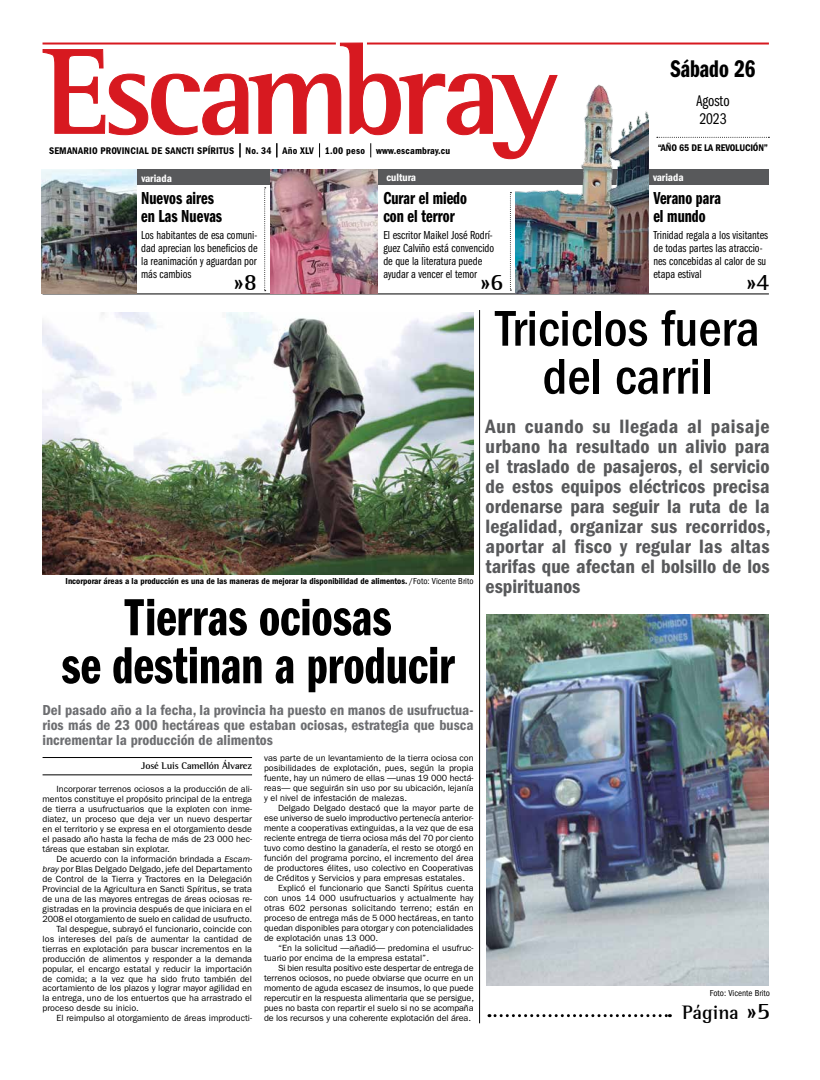
<style>
.page{position:relative;width:820px;height:1080px;background:#fff}
.page>*{position:absolute;margin:0;border:0;box-sizing:border-box;transform-origin:0 0}
.t1{font:54px/48px "ITC Franklin Gothic Std Dm Cp";color:#000;text-align:center}
.t2{font:500 condensed 52px/48px "ITC Franklin Gothic Std";color:#000;text-align:center}
.t3{font:25px "ITC Franklin Gothic Std Dm Cp";color:#000}
.t4{font:700 24px "AT Rotis Semi Serif";color:#000}
.t5{font:20px/20px "ITC Franklin Gothic Std Dm Cd";letter-spacing:.005em;color:#58595b;text-align:justify}
.t6{font:700 20px "AT Rotis Semi Serif";color:#000}
.t7{font:18px/18px "ITC Franklin Gothic Std Dm Cp";color:#000}
.t8{font:16px/18px "ITC Franklin Gothic Std Bk Cp";color:#000}
.t9{font:15px/15px "ITC Franklin Gothic Std Dm Cd";color:#6d6e71;text-align:justify}
.t10{font:12px/13px "ITC Franklin Gothic Std Bk Cp";color:#000}
.t11{font:11px "ITC Franklin Gothic Std Dm Cd";color:#fff}
.t12{font:10px "ITC Franklin Gothic Std Dm Cd";letter-spacing:.02em;color:#000}
.t13{font:700 10px "AT Rotis Semi Serif";letter-spacing:-.02em;color:#000}
.t14{font:9px/10px "ITC Franklin Gothic Std";color:#000;text-align:justify}
.t15{font:9px "ITC Franklin Gothic Std Dm Cd";color:#000}
.t16{font:condensed 9px "ITC Franklin Gothic Std";color:#000}
.s1{font-family:"ITC Franklin Gothic Std";font-stretch:condensed}
.s2{font-style:italic}
.s3{font-size:24px}
</style>
<div class="page">
<hr style="left:43px;top:757px;width:209px;height:1px;background:#000">
<hr style="left:43px;top:774px;width:209px;height:1px;background:#000">
<div style="left:136px;top:169px;width:632px;height:16px;background:#58595b"></div>
<hr style="left:43px;top:293px;width:725px;height:1px;background:#000">
<svg style="left:264px;top:187px;width:1px;height:104px"></svg>
<svg style="left:510px;top:192px;width:1px;height:99px"></svg>
<svg style="left:42px;top:42px;width:516px;height:118px"></svg>
<hr style="left:367px;top:43px;width:401px;height:2px;background:#d71920">
<hr style="left:42px;top:43px;width:294px;height:2px;background:#d71920">
<svg style="left:656px;top:137px;width:113px;height:1px"></svg>
<svg style="left:489px;top:1014px;width:181px;height:3px"></svg>
<hr style="left:479px;top:310px;width:1px;height:713px;background:#000">
<img style="left:42px;top:313px;width:431px;height:261px">
<img style="left:486px;top:615px;width:282px;height:371px">
<img style="left:515px;top:80px;width:132px;height:214px">
<img style="left:42px;top:169px;width:94px;height:124px">
<img style="left:270px;top:169px;width:107px;height:125px">
<p class="t12" style="left:49px;top:145px;width:261px">Semanario provincial de sancti spíritus No. 34 Año XLV</p>
<p class="t12" style="left:325px;top:145px;width:127px">1.00 peso www.escambray.cu</p>
<h3 class="t3" style="left:670px;top:55px;width:86px">Sábado 26</h3>
<h3 class="t8" style="left:696px;top:92px;width:35px">Agosto<br>2023</h3>
<p class="t12" style="left:657px;top:142px;width:64px">“AÑO 65 DE LA REVOLUCI</p>
<p class="t12" style="left:752px;top:142px;width:17px">ÓN”</p>
<p class="t11" style="left:141px;top:172px;width:32px">variada</p>
<p class="t11" style="left:652px;top:171px;width:32px">variada</p>
<h3 class="t7" style="left:653px;top:190px;width:69px">Verano para el mundo</h3>
<p class="t11" style="left:386px;top:171px;width:31px">cultura</p>
<h3 class="t7" style="left:383px;top:189px;width:85px">Curar el miedo con el terror</h3>
<h3 class="t7" style="left:141px;top:189px;width:83px">Nuevos aires en Las Nuevas</h3>
<h3 class="t10" style="left:383px;top:229px;width:112px">El escritor Maikel José Rodrí&shy;guez Calviño está convencido de que la literatura puede ayudar a vencer el temor</h3>
<h3 class="t10" style="left:141px;top:229px;width:118px;text-align:justify">Los habitantes de esa comuni&shy;dad aprecian los beneficios de la reanimación y aguardan por más cambios</h3>
<h3 class="t10" style="left:653px;top:229px;width:116px">Trinidad regala a los visitantes de todas partes las atraccio&shy;nes concebidas al calor de su etapa estival</h3>
<h3 class="t4" style="left:233px;top:268px;width:25px">»8</h3>
<h3 class="t4" style="left:480px;top:268px;width:25px">»6</h3>
<h3 class="t4" style="left:745px;top:268px;width:25px">»4</h3>
<p class="t15" style="left:66px;top:576px;width:409px">Incorporar áreas a la producción es una de las maneras de mejorar la disponibilidad de alimentos. <span class="s1">/Foto: Vicente Brito</span></p>
<h1 class="t1" style="left:61px;top:594px;width:395px">Tierras ociosas<br>se destinan a producir</h1>
<h3 class="t9" style="left:43px;top:702px;width:432px">Del pasado año a la fecha, la provincia ha puesto en manos de usufructua&shy;rios más de 23 000 hectáreas que estaban ociosas, estrategia que busca incrementar la producción de alimentos</h3>
<p class="t13" style="left:141px;top:760px;width:112px">José Luis Camellón Álvarez</p>
<p class="t14" style="left:43px;top:784px;width:211px;text-indent:14px">Incorporar terrenos ociosos a la producción de ali&shy;mentos constituye el propósito principal de la entrega de tierra a usufructuarios que la exploten con inme&shy;diatez, un proceso que deja ver un nuevo despertar en el territorio y se expresa en el otorgamiento desde el pasado año hasta la fecha de más de 23 000 hec&shy;táreas que estaban sin explotar.</p>
<p class="t14" style="left:57px;top:854px;width:197px">De acuerdo con la información brindada a <span class="s2">Escam-</span></p>
<p class="t14" style="left:43px;top:864px;width:211px"><span class="s2">bray</span> por Blas Delgado Delgado, jefe del Departamento</p>
<p class="t14" style="left:43px;top:874px;width:211px">de Control de la Tierra y Tractores en la Delegación</p>
<p class="t14" style="left:43px;top:884px;width:211px">Provincial de la Agricultura en Sancti Spíritus, se trata</p>
<p class="t14" style="left:43px;top:894px;width:211px">de una de las mayores entregas de áreas ociosas re-</p>
<p class="t14" style="left:43px;top:904px;width:211px">gistradas en la provincia después de que iniciara en el</p>
<p class="t14" style="left:43px;top:914px;width:211px">2008 el otorgamiento de suelo en calidad de usufructo.</p>
<p class="t14" style="left:57px;top:924px;width:197px">Tal despegue, subrayó el funcionario, coincide con</p>
<p class="t14" style="left:43px;top:934px;width:211px">los intereses del país de aumentar la cantidad de</p>
<p class="t14" style="left:43px;top:944px;width:211px">tierras en explotación para buscar incrementos en la</p>
<p class="t14" style="left:43px;top:954px;width:211px">producción de alimentos y responder a la demanda</p>
<p class="t14" style="left:43px;top:964px;width:211px">popular, el encargo estatal y reducir la importación</p>
<p class="t14" style="left:43px;top:974px;width:211px">de comida; a la vez que ha sido fruto también del</p>
<p class="t14" style="left:43px;top:984px;width:211px">acortamiento de los plazos y lograr mayor agilidad en</p>
<p class="t14" style="left:43px;top:994px;width:211px">la entrega, uno de los entuertos que ha arrastrado el</p>
<p class="t14" style="left:43px;top:1004px;width:98px">proceso desde su inicio.</p>
<p class="t14" style="left:57px;top:1014px;width:197px">El reimpulso al otorgamiento de áreas improducti-</p>
<p class="t14" style="left:264px;top:754px;width:211px">vas parte de un levantamiento de la tierra ociosa con posibilidades de explotación, pues, según la propia fuente, hay un número de ellas —unas 19 000 hectá&shy;reas— que seguirán sin uso por su ubicación, lejanía y el nivel de infestación de malezas.</p>
<p class="t14" style="left:278px;top:804px;width:197px">Delgado Delgado destacó que la mayor parte de</p>
<p class="t14" style="left:264px;top:814px;width:211px">ese universo de suelo improductivo pertenecía anterior-</p>
<p class="t14" style="left:264px;top:824px;width:211px">mente a cooperativas extinguidas, a la vez que de esa</p>
<p class="t14" style="left:264px;top:833px;width:211px">reciente entrega de tierra ociosa más del 70 por ciento</p>
<p class="t14" style="left:264px;top:843px;width:211px">tuvo como destino la ganadería, el resto se otorgó en</p>
<p class="t14" style="left:264px;top:853px;width:211px">función del programa porcino, el incremento del área</p>
<p class="t14" style="left:264px;top:863px;width:211px">de productores élites, uso colectivo en Cooperativas</p>
<p class="t14" style="left:264px;top:873px;width:202px">de Créditos y Servicios y para empresas estatales.</p>
<p class="t14" style="left:278px;top:883px;width:197px">Explicó el funcionario que Sancti Spíritus cuenta</p>
<p class="t14" style="left:264px;top:893px;width:211px">con unos 14 000 usufructuarios y actualmente hay</p>
<p class="t14" style="left:264px;top:903px;width:211px">otras 602 personas solicitando terreno; están en</p>
<p class="t14" style="left:264px;top:913px;width:211px">proceso de entrega más de 5 000 hectáreas, en tanto</p>
<p class="t14" style="left:264px;top:923px;width:211px">quedan disponibles para otorgar y con potencialidades</p>
<p class="t14" style="left:264px;top:933px;width:116px">de explotación unas 13 000.</p>
<p class="t14" style="left:278px;top:943px;width:197px">“En la solicitud —añadió— predomina el usufruc-</p>
<p class="t14" style="left:264px;top:953px;width:166px">tuario por encima de la empresa estatal”.</p>
<p class="t14" style="left:278px;top:963px;width:197px">Si bien resulta positivo este despertar de entrega de</p>
<p class="t14" style="left:264px;top:973px;width:211px">terrenos ociosos, no puede obviarse que ocurre en un</p>
<p class="t14" style="left:264px;top:983px;width:211px">momento de aguda escasez de insumos, lo que puede</p>
<p class="t14" style="left:264px;top:993px;width:211px">repercutir en la respuesta alimentaria que se persigue,</p>
<p class="t14" style="left:264px;top:1003px;width:211px">pues no basta con repartir el suelo si no se acompaña</p>
<p class="t14" style="left:264px;top:1013px;width:208px">de los recursos y una coherente explotación del área.</p>
<h2 class="t2" style="left:495px;top:305px;width:265px">Triciclos fuera del carril</h2>
<p class="t5" style="left:485px;top:416px;width:286px">Aun cuando su llegada al paisaje urbano ha resultado un alivio para el traslado de pasajeros, el servicio de estos equipos eléctricos precisa ordenarse para seguir la ruta de la legalidad, organizar sus recorridos, aportar al fisco y regular las altas tarifas que afectan el bolsillo de los espirituanos</p>
<p class="t16" style="left:709px;top:988px;width:62px">Foto: Vicente Brito</p>
<h3 class="t6" style="left:681px;top:1001px;width:89px">Página <span class="s3">»5</span></h3>
</div>
